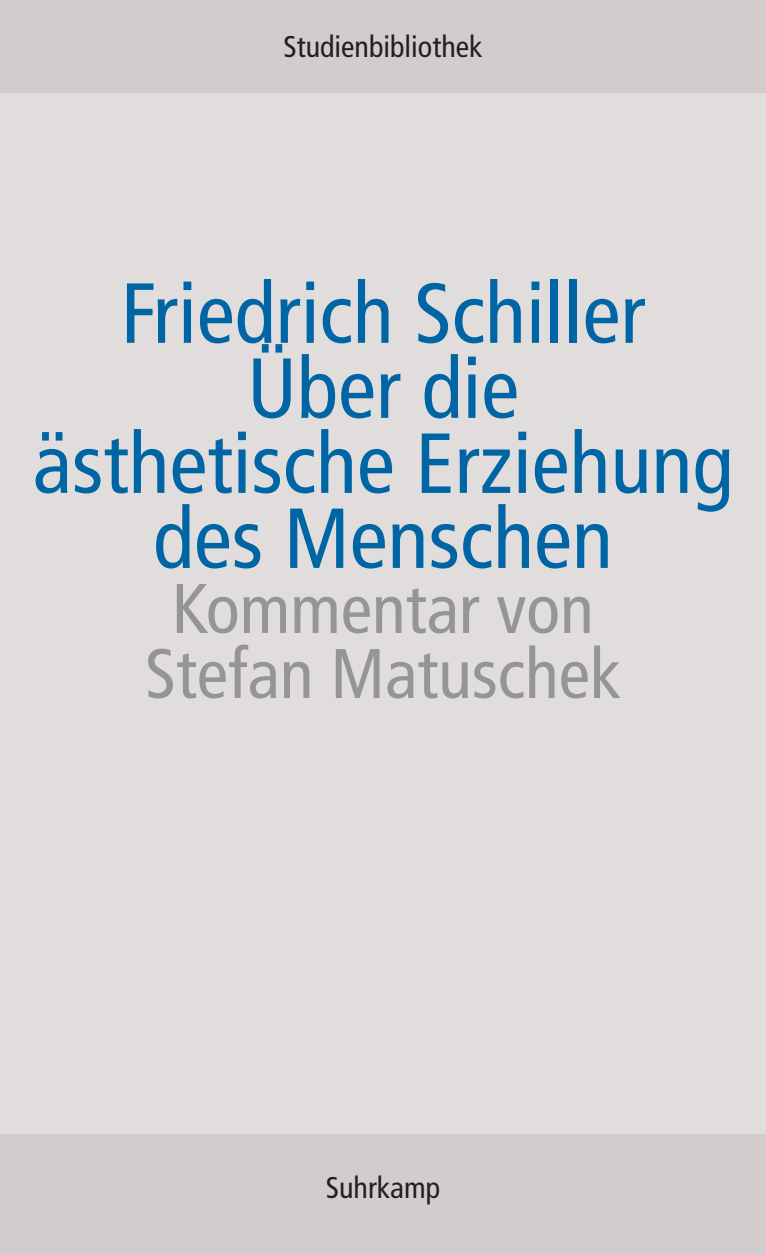
<style>
.page{position:relative;width:766px;height:1255px;background:#fff}
.page>*{position:absolute;margin:0;border:0;box-sizing:border-box;transform-origin:0 0}
.t1{font:condensed 85px/75px "Frutiger";color:#0065a4;text-align:center}
.t2{font:condensed 70px/65px "Frutiger";color:#939598;text-align:center}
.t3{font:condensed 30px "Frutiger";color:#231f20}
</style>
<div class="page">
<div style="left:0;top:0;width:765px;height:1254px;background:#e0dddc"></div>
<div style="left:0;top:0;width:765px;height:92px;background:#d2cdcc"></div>
<div style="left:0;top:1134px;width:765px;height:120px;background:#d2cdcc"></div>
<p class="t3" style="left:283px;top:29px;width:200px">Studienbibliothek</p>
<p class="t1" style="left:33px;top:276px;width:702px">Friedrich Schiller<br>Über die<br>ästhetische Erziehung des Menschen</p>
<p class="t2" style="left:145px;top:576px;width:477px">Kommentar von<br>Stefan Matuschek</p>
<p class="t3" style="left:325px;top:1170px;width:116px">Suhrkamp</p>
</div>
